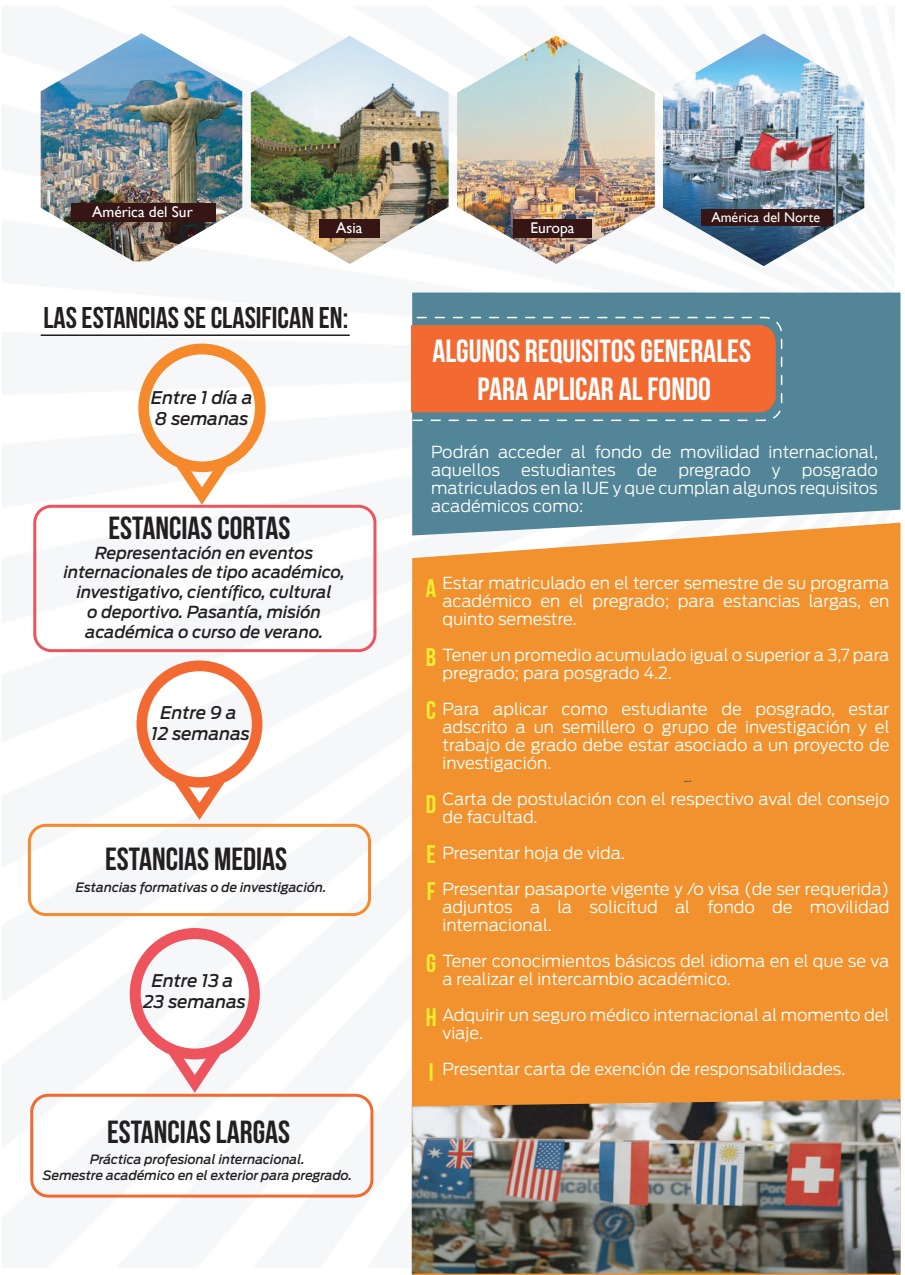
<style>
.page{position:relative;width:905px;height:1275px;background:#fff}
.page>*{position:absolute;margin:0;border:0;box-sizing:border-box;transform-origin:0 0}
.t1{font:32.1px/38.5px "Bebas Neue";color:#fff;text-align:center}
.t2{font:31.95px "Bebas Neue";color:#231f20}
.t3{font:30px "Bebas Neue";color:#231f20}
.t4{font:25.5px/54.6px "Bebas Neue";color:#f4ed2f}
.t5{font:italic 500 17.4px/20.9px "Antenna";color:#231f20;text-align:center}
.t6{font:300 16.5px/18px "Antenna";color:#fff}
.t7{font:italic 500 16.5px/19.8px "Antenna";color:#231f20;text-align:center}
.t8{font:15.45px "Gill Sans";color:#fff}
.t9{font:14.1px "Gill Sans";color:#fff}
.t10{font:italic 500 12.75px/15.3px "Antenna";color:#231f20;text-align:center}
</style>
<div class="page">
<svg style="left:136px;top:660px;width:126px;height:160px"></svg>
<svg style="left:138px;top:344px;width:128px;height:161px"></svg>
<svg style="left:130px;top:928px;width:130px;height:165px"></svg>
<hr style="left:41px;top:334px;width:309px;height:2px;background:#231f20">
<div style="left:33px;top:505px;width:343px;height:147px;border:3px solid #ed545d;border-radius:16px"></div>
<div style="left:28px;top:824px;width:343px;height:92px;border:3px solid #f6892b;border-radius:16px"></div>
<div style="left:30px;top:1094px;width:343px;height:103px;border:3px solid #f26a31;border-radius:17px"></div>
<div style="left:412px;top:535px;width:488px;height:740px;background:#f1922e"></div>
<svg style="left:684px;top:780px;width:7px;height:2px"></svg>
<svg style="left:412px;top:293px;width:488px;height:242px;background:#5d8c9b"></svg>
<svg style="left:411px;top:317px;width:371px;height:104px;background:#d87044"></svg>
<img style="left:412px;top:1099px;width:488px;height:175px">
<img style="left:663px;top:34px;width:201px;height:232px">
<div style="left:701px;top:209px;width:131px;height:17px;background:#361615"></div>
<img style="left:41px;top:33px;width:201px;height:228px">
<div style="left:71px;top:203px;width:144px;height:18px;background:#361615"></div>
<img style="left:251px;top:36px;width:198px;height:228px">
<div style="left:319px;top:219px;width:61px;height:18px;background:#361615"></div>
<img style="left:457px;top:36px;width:198px;height:228px">
<div style="left:513px;top:219px;width:79px;height:18px;background:#361615"></div>
<p class="t8" style="left:92px;top:203px;width:102px">América del Sur</p>
<p class="t9" style="left:711px;top:209px;width:110px">América del Norte</p>
<p class="t8" style="left:336px;top:218px;width:28px">Asia</p>
<p class="t8" style="left:530px;top:218px;width:46px">Europa</p>
<h3 class="t3" style="left:43px;top:301px;width:306px">LAS ESTANCIAS SE CLASIFICAN EN:</h3>
<p class="t5" style="left:151px;top:387px;width:103px;text-align:left">Entre 1 día a<br>8 semanas</p>
<h2 class="t2" style="left:108px;top:510px;width:183px">ESTANCIAS CORTAS</h2>
<p class="t7" style="left:64px;top:543px;width:283px">Representación en eventos internacionales de tipo académico, investigativo, científico, cultural<br>o deportivo. Pasantía, misión académica o curso de verano.</p>
<p class="t5" style="left:151px;top:702px;width:100px">Entre 9 a<br>12 semanas</p>
<h2 class="t2" style="left:105px;top:841px;width:184px">ESTANCIAS MEDIAS</h2>
<p class="t10" style="left:76px;top:880px;width:252px">Estancias formativas o de investigación.</p>
<p class="t5" style="left:144px;top:971px;width:104px">Entre 13 a<br>23 semanas</p>
<h2 class="t2" style="left:107px;top:1114px;width:185px">ESTANCIAS LARGAS</h2>
<p class="t10" style="left:43px;top:1152px;width:311px">Práctica profesional internacional.<br>Semestre académico en el exterior para pregrado.</p>
<h1 class="t1" style="left:432px;top:331px;width:320px">ALGUNOS REQUISITOS GENERALES<br>PARA APLICAR AL FONDO</h1>
<p class="t6" style="left:431px;top:443px;width:448px">Podrán acceder al fondo de movilidad internacional, aquellos</p>
<p class="t6" style="left:431px;top:461px;width:448px;text-align:justify;text-indent:371px">posgrado matriculados en la IUE y que cumplan algunos requisitos académicos como:</p>
<p class="t6" style="left:521px;top:461px;width:96px">estudiantes</p>
<p class="t6" style="left:637px;top:461px;width:22px">de</p>
<p class="t6" style="left:678px;top:461px;width:74px">pregrado</p>
<p class="t6" style="left:772px;top:461px;width:10px">y</p>
<p class="t6" style="left:442px;top:574px;width:449px;text-align:justify">Estar matriculado en el tercer semestre de su programa académico en el pregrado; para estancias largas, en quinto semestre.</p>
<p class="t6" style="left:442px;top:646px;width:448px">Tener un promedio acumulado igual o superior a 3,7 para pregrado; para posgrado 4.2.</p>
<p class="t6" style="left:442px;top:700px;width:449px;text-align:justify">Para aplicar como estudiante de posgrado, estar adscrito a un semillero o grupo de investigación y el trabajo de grado debe estar asociado a un proyecto de investigación.</p>
<p class="t6" style="left:442px;top:790px;width:449px">Carta de postulación con el respectivo aval del consejo de facultad.</p>
<p class="t6" style="left:442px;top:835px;width:449px;line-height:36px">Presentar hoja de vida.<br>Presentar pasaporte vigente y /o visa (de ser requerida)</p>
<p class="t6" style="left:442px;top:898px;width:449px">adjuntos a la solicitud al fondo de movilidad internacional.</p>
<p class="t6" style="left:442px;top:952px;width:448px">Tener conocimientos básicos del idioma en el que se va a realizar el intercambio académico.</p>
<p class="t6" style="left:442px;top:1006px;width:448px">Adquirir un seguro médico internacional al momento del viaje.</p>
<p class="t6" style="left:442px;top:1060px;width:404px">Presentar carta de exención de responsabilidades.</p>
<h3 class="t4" style="left:426px;top:561px;width:12px">A</h3>
<h3 class="t4" style="left:426px;top:630px;width:12px;line-height:53.6px">B<br>C</h3>
<h3 class="t4" style="left:426px;top:779px;width:12px;line-height:49.9px">D<br>E</h3>
<h3 class="t4" style="left:427px;top:864px;width:10px">F</h3>
<h3 class="t4" style="left:426px;top:936px;width:12px;text-align:justify">G H I</h3>
</div>
